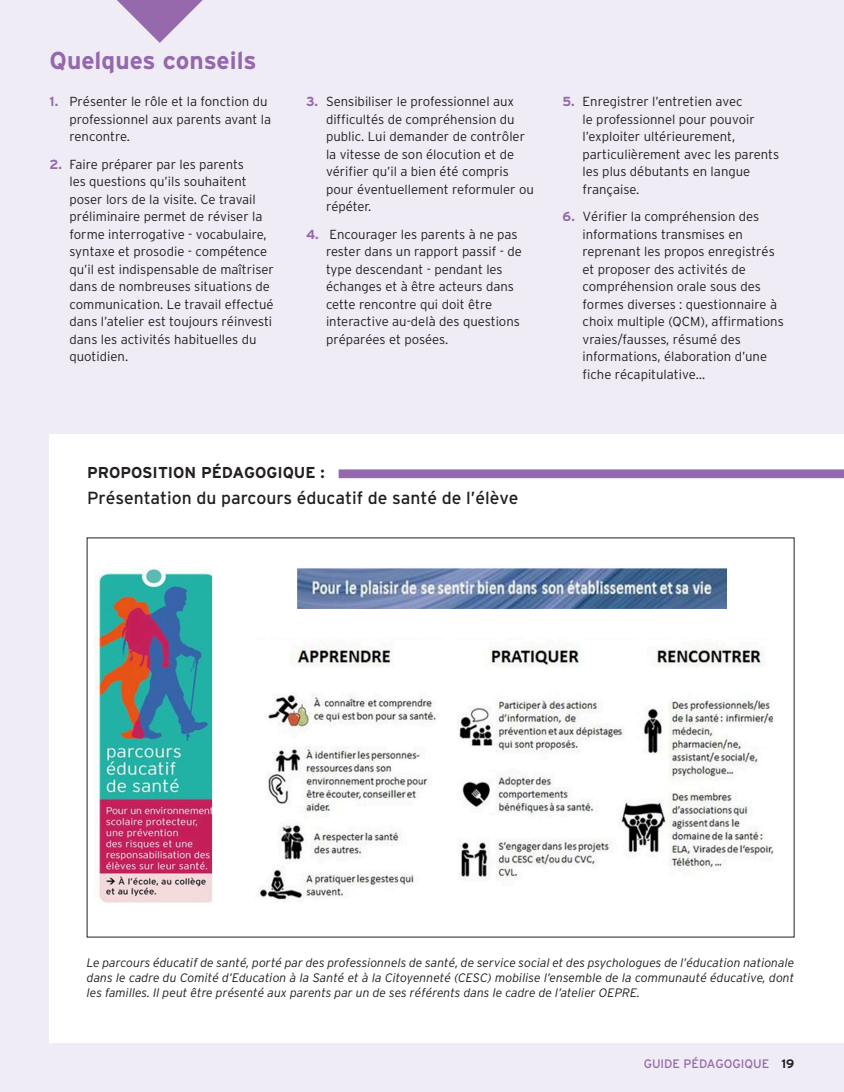
<style>
.page{position:relative;width:844px;height:1092px;background:#fff}
.page>*{position:absolute;margin:0;border:0;box-sizing:border-box;transform-origin:0 0}
.t1{font:700 24.5px "Interstate";color:#9468ac}
.t2{font:17.5px "Interstate";color:#231f20}
.t3{font:700 15.75px "Interstate";color:#231f20}
.t4{font:300 13.12px/17.5px "Interstate";color:#231f20}
.t5{font:italic 300 12.25px/14.7px "Interstate";color:#231f20;text-align:justify}
.t6{font:12.25px "Interstate";color:#9468ac}
.s1{font-weight:700;color:#9468ac}
.s2{font-weight:700;color:#231f20}
</style>
<div class="page">
<div style="left:0;top:0;width:843px;height:1091px;background:#f0ecf5"></div>
<div style="left:50px;top:434px;width:793px;height:608px;background:#fff"></div>
<img style="left:94px;top:568px;width:679px;height:335px">
<div style="left:338px;top:469px;width:505px;height:9px;background:#9468ac"></div>
<svg style="left:117px;top:0;width:86px;height:43px"></svg>
<p class="t1" style="left:50px;top:47px;width:209px">Quelques conseils</p>
<p class="t4" style="left:69px;top:93px;width:203px;text-indent:-20px"><span class="s1">1.</span> Présenter le rôle et la fonction du professionnel aux parents avant la rencontre.</p>
<p class="t4" style="left:69px;top:155px;width:206px;text-indent:-20px"><span class="s1">2.</span> Faire préparer par les parents<br>les questions qu’ils souhaitent poser lors de la visite. Ce travail préliminaire permet de réviser la forme interrogative - vocabulaire, syntaxe et prosodie - compétence qu’il est indispensable de maîtriser dans de nombreuses situations de communication. Le travail effectué dans l’atelier est toujours réinvesti dans les activités habituelles du quotidien.</p>
<p class="t4" style="left:326px;top:93px;width:209px;text-indent:-20px"><span class="s1">3.</span> Sensibiliser le professionnel aux difficultés de compréhension du public. Lui demander de contrôler la vitesse de son élocution et de vérifier qu’il a bien été compris pour éventuellement reformuler ou répéter.</p>
<p class="t4" style="left:326px;top:225px;width:197px;text-indent:-20px"><span class="s1">4.</span> Encourager les parents à ne pas rester dans un rapport passif - de type descendant - pendant les échanges et à être acteurs dans cette rencontre qui doit être interactive au-delà des questions préparées et posées.</p>
<p class="t4" style="left:582px;top:93px;width:198px;text-indent:-20px"><span class="s1">5.</span> Enregistrer l’entretien avec<br>le professionnel pour pouvoir l’exploiter ultérieurement, particulièrement avec les parents les plus débutants en langue française.</p>
<p class="t4" style="left:582px;top:208px;width:203px;text-indent:-20px"><span class="s1">6.</span> Vérifier la compréhension des informations transmises en reprenant les propos enregistrés et proposer des activités de compréhension orale sous des formes diverses : questionnaire à choix multiple (QCM), affirmations vraies/fausses, résumé des informations, élaboration d’une fiche récapitulative…</p>
<p class="t3" style="left:87px;top:464px;width:239px">PROPOSITION PÉDAGOGIQUE :</p>
<p class="t2" style="left:87px;top:488px;width:433px">Présentation du parcours éducatif de santé de l’élève</p>
<p class="t5" style="left:87px;top:955px;width:708px">Le parcours éducatif de santé, porté par des professionnels de santé, de service social et des psychologues de l’éducation nationale dans le cadre du Comité d’Education à la Santé et à la Citoyenneté (CESC) mobilise l’ensemble de la communauté éducative, dont les familles. Il peut être présenté aux parents par un de ses référents dans le cadre de l’atelier OEPRE.</p>
<p class="t6" style="left:643px;top:1056px;width:152px">GUIDE PÉDAGOGIQUE <span class="s2">19</span></p>
</div>
